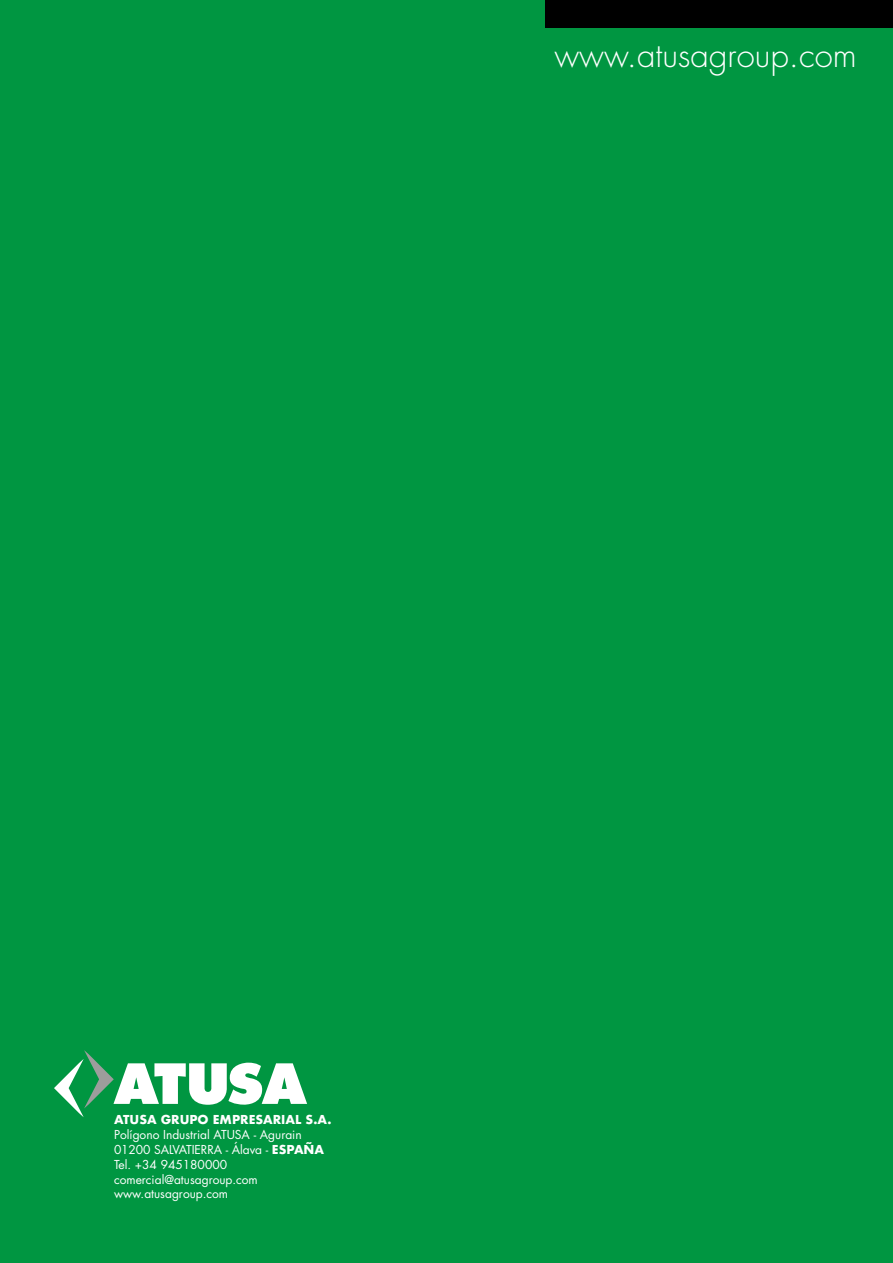
<style>
.page{position:relative;width:893px;height:1263px;background:#009641}
.page>*{position:absolute;margin:0;border:0;box-sizing:border-box;transform-origin:0 0}
.t1{font:300 33px "Futura";color:#fff}
.t2{font:12px/14.9px "Futura";color:#fff}
.t3{font:700 12px "Futura";color:#fff}
.s1{font-weight:700}
</style>
<div class="page">
<svg style="left:54px;top:1050px;width:253px;height:67px"></svg>
<div style="left:546px;top:0;width:347px;height:28px;background:#000"></div>
<h1 class="t1" style="left:554px;top:34px;width:304px">www.atusagroup.com</h1>
<p class="t3" style="left:114px;top:1110px;width:219px">ATUSA GRUPO EMPRESARIAL S.A.</p>
<p class="t2" style="left:114px;top:1126px;width:212px">Polígono Industrial ATUSA - Agurain<br>01200 SALVATIERRA - Álava - <span class="s1">ESPAÑA<br></span>Tel. +34 945180000 comercial@atusagroup.com www.atusagroup.com</p>
</div>
